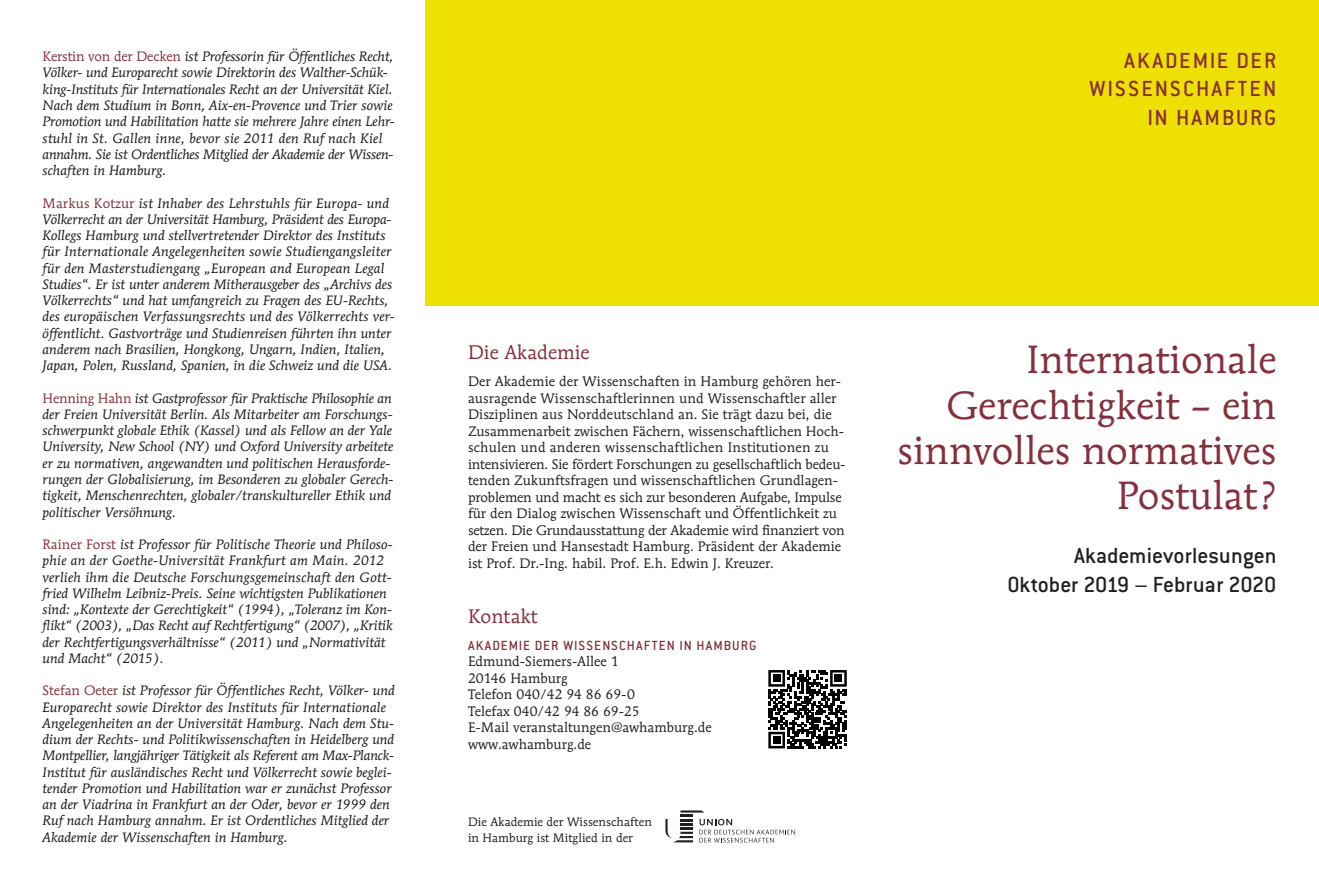
<style>
.page{position:relative;width:1319px;height:893px;background:#fff}
.page>*{position:absolute;margin:0;border:0;box-sizing:border-box;transform-origin:0 0}
.t1{font:39px/45.3px "Mendoza Roman Std";color:#85303c;text-align:right}
.t2{font:500 24px/28.8px "Conduit ITC Std";color:#231f20;text-align:right}
.t3{font:500 24px/28.8px "Conduit ITC Std";letter-spacing:.085em;color:#85303c;text-align:right}
.t4{font:19.5px "Mendoza Roman Std";color:#85303c}
.t5{font:500 14.55px "Conduit ITC Std";letter-spacing:.075em;color:#85303c}
.t6{font:13.65px/16.5px "Mendoza Roman Std";color:#231f20}
.t7{font:italic 13.5px/16.2px "Mendoza Roman Std";color:#231f20}
.t8{font:12px/16.2px "Mendoza Roman Std";color:#231f20}
.s1{font-style:normal;color:#85303c}
</style>
<div class="page">
<svg style="left:665px;top:810px;width:130px;height:33px"></svg>
<svg style="left:768px;top:670px;width:78px;height:78px"></svg>
<div style="left:773px;top:675px;width:7px;height:7px;background:#000"></div>
<div style="left:834px;top:675px;width:7px;height:7px;background:#000"></div>
<div style="left:773px;top:736px;width:7px;height:8px;background:#000"></div>
<div style="left:425px;top:0;width:893px;height:306px;background:#eee000"></div>
<p class="t7" style="left:43px;top:49px;width:354px"><span class="s1">Kerstin von der Decken</span> ist Professorin für Öffentliches Recht, Völker- und Europarecht sowie Direktorin des Walther-Schük&shy;king-Instituts für Internationales Recht an der Universität Kiel.<br>Nach dem Studium in Bonn, Aix-en-Provence und Trier sowie Promotion und Habilitation hatte sie mehrere Jahre einen Lehr&shy;stuhl in St. Gallen inne, bevor sie 2011 den Ruf nach Kiel annahm. Sie ist Ordentliches Mitglied der Akademie der Wissen&shy;schaften in Hamburg.</p>
<p class="t7" style="left:43px;top:196px;width:354px"><span class="s1">Markus Kotzur</span> ist Inhaber des Lehrstuhls für Europa- und Völkerrecht an der Universität Hamburg, Präsident des Europa-Kollegs Hamburg und stellvertretender Direktor des Instituts für Internationale Angelegenheiten sowie Studiengangsleiter für den Masterstudiengang „European and European Legal Studies“. Er ist unter anderem Mitherausgeber des „Archivs des Völkerrechts“ und hat umfangreich zu Fragen des EU-Rechts, des europäischen Verfassungsrechts und des Völkerrechts ver&shy;öffentlicht. Gastvorträge und Studienreisen führten ihn unter anderem nach Brasilien, Hongkong, Ungarn, Indien, Italien, Japan, Polen, Russland, Spanien, in die Schweiz und die USA.</p>
<p class="t7" style="left:43px;top:391px;width:352px"><span class="s1">Henning Hahn</span> ist Gastprofessor für Praktische Philosophie an der Freien Universität Berlin. Als Mitarbeiter am Forschungs&shy;schwerpunkt globale Ethik (Kassel) und als Fellow an der Yale University, New School (NY) und Oxford University arbeitete er zu normativen, angewandten und politischen Herausforde&shy;rungen der Globalisierung, im Besonderen zu globaler Gerech&shy;tigkeit, Menschenrechten, globaler/transkultureller Ethik und politischer Versöhnung.</p>
<p class="t7" style="left:43px;top:537px;width:352px"><span class="s1">Rainer Forst</span> ist Professor für Politische Theorie und Philoso&shy;phie an der Goethe-Universität Frankfurt am Main. 2012 verlieh ihm die Deutsche Forschungsgemeinschaft den Gott&shy;fried Wilhelm Leibniz-Preis. Seine wichtigsten Publikationen sind: „Kontexte der Gerechtigkeit“ (1994), „Toleranz im Kon&shy;flikt“ (2003), „Das Recht auf Rechtfertigung“ (2007), „Kritik der Rechtfertigungsverhältnisse“ (2011) und „Normativität und Macht“ (2015).</p>
<p class="t7" style="left:43px;top:684px;width:354px"><span class="s1">Stefan Oeter</span> ist Professor für Öffentliches Recht, Völker- und Europarecht sowie Direktor des Instituts für Internationale Angelegenheiten an der Universität Hamburg. Nach dem Stu&shy;dium der Rechts- und Politikwissenschaften in Heidelberg und Montpellier, langjähriger Tätigkeit als Referent am Max-Planck-Institut für ausländisches Recht und Völkerrecht sowie beglei&shy;tender Promotion und Habilitation war er zunächst Professor an der Viadrina in Frankfurt an der Oder, bevor er 1999 den Ruf nach Hamburg annahm. Er ist Ordentliches Mitglied der Akademie der Wissenschaften in Hamburg.</p>
<h2 class="t3" style="left:1089px;top:48px;width:188px">AKADEMIE DER<br>WISSENSCHAFTEN<br>IN HAMBURG</h2>
<h3 class="t4" style="left:468px;top:344px;width:123px">Die Akademie</h3>
<p class="t6" style="left:468px;top:374px;width:379px">Der Akademie der Wissenschaften in Hamburg gehören her&shy;ausragende Wissenschaftlerinnen und Wissenschaftler aller Disziplinen aus Norddeutschland an. Sie trägt dazu bei, die Zusammenarbeit zwischen Fächern, wissenschaftlichen Hoch&shy;schulen und anderen wissenschaftlichen Institutionen zu intensivieren. Sie fördert Forschungen zu gesellschaftlich bedeu&shy;tenden Zukunftsfragen und wissenschaftlichen Grundlagen&shy;problemen und macht es sich zur besonderen Aufgabe, Impulse für den Dialog zwischen Wissenschaft und Öffentlichkeit zu setzen. Die Grundausstattung der Akademie wird finanziert von der Freien und Hansestadt Hamburg. Präsident der Akademie ist Prof. Dr.-Ing. habil. Prof. E.h. Edwin J. Kreuzer.</p>
<h3 class="t4" style="left:468px;top:608px;width:71px">Kontakt</h3>
<p class="t5" style="left:468px;top:640px;width:290px">AKADEMIE DER WISSENSCHAFTEN IN HAMBURG</p>
<p class="t6" style="left:468px;top:654px;width:245px">Edmund-Siemers-Allee 1<br>20146 Hamburg<br>Telefon 040/42 94 86 69-0<br>Telefax 040/42 94 86 69-25<br>E-Mail veranstaltungen@awhamburg.de www.awhamburg.de</p>
<p class="t8" style="left:468px;top:814px;width:185px">Die Akademie der Wissenschaften in Hamburg ist Mitglied in der</p>
<h1 class="t1" style="left:897px;top:340px;width:381px">Internationale<br>Gerechtigkeit – ein sinnvolles normatives<br>Postulat?</h1>
<h2 class="t2" style="left:1007px;top:544px;width:270px">Akademievorlesungen<br>Oktober 2019 – Februar 2020</h2>
</div>
